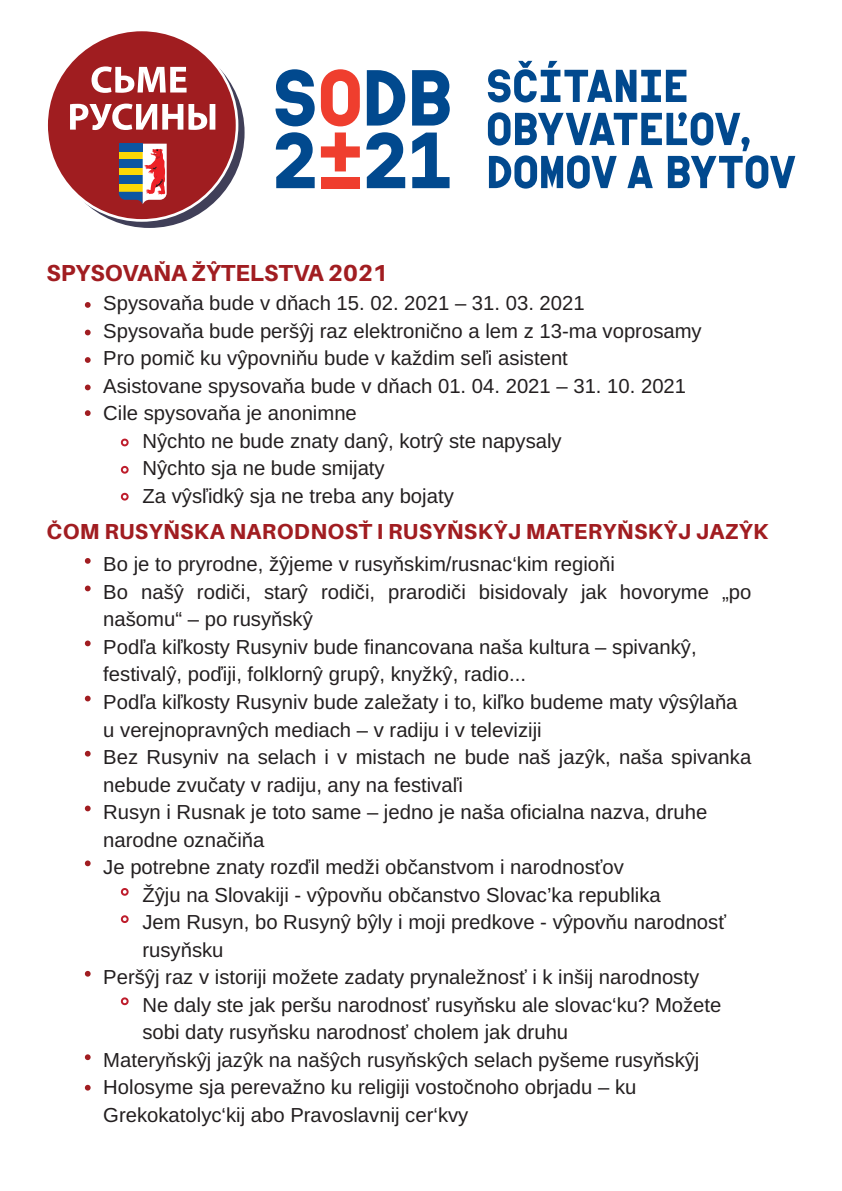
<style>
.page{position:relative;width:842px;height:1191px;background:#fff}
.page>*{position:absolute;margin:0;border:0;box-sizing:border-box;transform-origin:0 0}
.t1{font:800 23.2px "Aileron";color:#a11d21}
.t2{font:800 21.7px "Aileron";letter-spacing:.015em;color:#a11d21}
.t3{font:20.3px "Arimo";color:#231f20}
</style>
<div class="page">
<svg style="left:54px;top:37px;width:191px;height:191px;background:#6d6c7f"></svg>
<div style="left:47px;top:30px;width:190px;height:190px;background:#a01d20;border-radius:50%"></div>
<svg style="left:92px;top:66px;width:95px;height:27px"></svg>
<svg style="left:70px;top:104px;width:145px;height:26px"></svg>
<svg style="left:119px;top:144px;width:48px;height:60px;background:#ad8d7e"></svg>
<svg style="left:85px;top:302px;width:6px;height:6px"></svg>
<svg style="left:85px;top:330px;width:6px;height:5px"></svg>
<svg style="left:85px;top:357px;width:6px;height:6px"></svg>
<svg style="left:85px;top:384px;width:6px;height:6px"></svg>
<svg style="left:85px;top:558px;width:6px;height:6px"></svg>
<svg style="left:85px;top:585px;width:6px;height:6px"></svg>
<svg style="left:85px;top:695px;width:6px;height:6px"></svg>
<svg style="left:85px;top:751px;width:6px;height:5px"></svg>
<svg style="left:85px;top:805px;width:6px;height:6px"></svg>
<svg style="left:85px;top:860px;width:6px;height:6px"></svg>
<svg style="left:85px;top:971px;width:6px;height:5px"></svg>
<svg style="left:85px;top:1054px;width:6px;height:6px"></svg>
<svg style="left:85px;top:1084px;width:6px;height:6px"></svg>
<svg style="left:85px;top:640px;width:6px;height:6px"></svg>
<svg style="left:120px;top:438px;width:9px;height:9px"></svg>
<svg style="left:120px;top:465px;width:9px;height:9px"></svg>
<svg style="left:120px;top:492px;width:9px;height:9px"></svg>
<svg style="left:120px;top:888px;width:9px;height:8px"></svg>
<svg style="left:120px;top:915px;width:9px;height:8px"></svg>
<svg style="left:120px;top:997px;width:9px;height:9px"></svg>
<svg style="left:85px;top:410px;width:6px;height:6px"></svg>
<svg style="left:488px;top:61px;width:198px;height:41px"></svg>
<svg style="left:488px;top:112px;width:307px;height:77px"></svg>
<svg style="left:276px;top:69px;width:39px;height:57px"></svg>
<svg style="left:321px;top:69px;width:39px;height:57px"></svg>
<svg style="left:367px;top:70px;width:38px;height:56px"></svg>
<svg style="left:412px;top:70px;width:38px;height:56px"></svg>
<svg style="left:366px;top:132px;width:39px;height:56px"></svg>
<svg style="left:276px;top:132px;width:39px;height:56px"></svg>
<svg style="left:412px;top:133px;width:38px;height:55px"></svg>
<div style="left:321px;top:177px;width:39px;height:11px;background:#ef3e2e"></div>
<svg style="left:321px;top:132px;width:39px;height:39px"></svg>
<p class="t1" style="left:47px;top:260px;width:343px">SPYSOVAŇA ŽŶTEĽSTVA 2021</p>
<p class="t3" style="left:103px;top:289px;width:483px">Spysovaňa bude v dňach 15. 02. 2021 – 31. 03. 2021</p>
<p class="t3" style="left:103px;top:316px;width:600px">Spysovaňa bude peršŷj raz elektronično a lem z 13-ma voprosamy</p>
<p class="t3" style="left:103px;top:344px;width:466px">Pro pomič ku vŷpovniňu bude v každim seľi asistent</p>
<p class="t3" style="left:103px;top:371px;width:584px">Asistovane spysovaňa bude v dňach 01. 04. 2021 – 31. 10. 2021</p>
<p class="t3" style="left:103px;top:399px;width:255px">Cile spysovaňa je anonimne</p>
<p class="t3" style="left:142px;top:426px;width:421px">Nŷchto ne bude znaty danŷ, kotrŷ ste napysaly</p>
<p class="t3" style="left:142px;top:454px;width:244px">Nŷchto sja ne bude smijaty</p>
<p class="t3" style="left:142px;top:481px;width:313px">Za vŷsľidkŷ sja ne treba any bojaty</p>
<p class="t2" style="left:47px;top:519px;width:723px">ČOM RUSYŇSKA NARODNOSŤ I RUSYŇSKŶJ MATERYŇSKŶJ JAZŶK</p>
<p class="t3" style="left:103px;top:550px;width:513px">Bo je to pryrodne, žŷjeme v rusyňskim/rusnac‘kim regioňi</p>
<p class="t3" style="left:103px;top:577px;width:649px">Bo našŷ rodiči, starŷ rodiči, prarodiči bisidovaly jak hovoryme „po</p>
<p class="t3" style="left:103px;top:605px;width:211px">našomu“ – po rusyňskŷ</p>
<p class="t3" style="left:103px;top:633px;width:595px">Podľa kiľkosty Rusyniv bude financovana naša kultura – spivankŷ,</p>
<p class="t3" style="left:103px;top:660px;width:424px">festivalŷ, poďiji, folklornŷ grupŷ, knyžkŷ, radio...</p>
<p class="t3" style="left:103px;top:688px;width:636px">Podľa kiľkosty Rusyniv bude zaležaty i to, kiľko budeme maty vŷsŷlaňa</p>
<p class="t3" style="left:103px;top:715px;width:440px">u verejnopravnŷch mediach – v radiju i v televiziji</p>
<p class="t3" style="left:103px;top:743px;width:649px">Bez Rusyniv na selach i v mistach ne bude naš jazŷk, naša spivanka</p>
<p class="t3" style="left:103px;top:770px;width:361px">nebude zvučaty v radiju, any na festivaľi</p>
<p class="t3" style="left:103px;top:798px;width:606px">Rusyn i Rusnak je toto same – jedno je naša oficialna nazva, druhe</p>
<p class="t3" style="left:103px;top:825px;width:163px">narodne označiňa</p>
<p class="t3" style="left:103px;top:853px;width:522px">Je potrebne znaty rozďil medži občanstvom i narodnosťov</p>
<p class="t3" style="left:142px;top:880px;width:520px">Žŷju na Slovakiji - vŷpovňu občanstvo Slovac’ka republika</p>
<p class="t3" style="left:142px;top:908px;width:585px">Jem Rusyn, bo Rusynŷ bŷly i moji predkove - vŷpovňu narodnosť</p>
<p class="t3" style="left:142px;top:935px;width:83px">rusyňsku</p>
<p class="t3" style="left:103px;top:963px;width:597px">Peršŷj raz v istoriji možete zadaty prynaležnosť i k inšij narodnosty</p>
<p class="t3" style="left:142px;top:990px;width:580px">Ne daly ste jak peršu narodnosť rusyňsku ale slovac‘ku? Možete</p>
<p class="t3" style="left:142px;top:1018px;width:427px">sobi daty rusyňsku narodnosť cholem jak druhu</p>
<p class="t3" style="left:103px;top:1045px;width:598px">Materyňskŷj jazŷk na našŷch rusyňskŷch selach pyšeme rusyňskŷj</p>
<p class="t3" style="left:103px;top:1073px;width:535px">Holosyme sja perevažno ku religiji vostočnoho obrjadu – ku</p>
<p class="t3" style="left:103px;top:1100px;width:367px">Grekokatolyc‘kij abo Pravoslavnij cer‘kvy</p>
</div>
